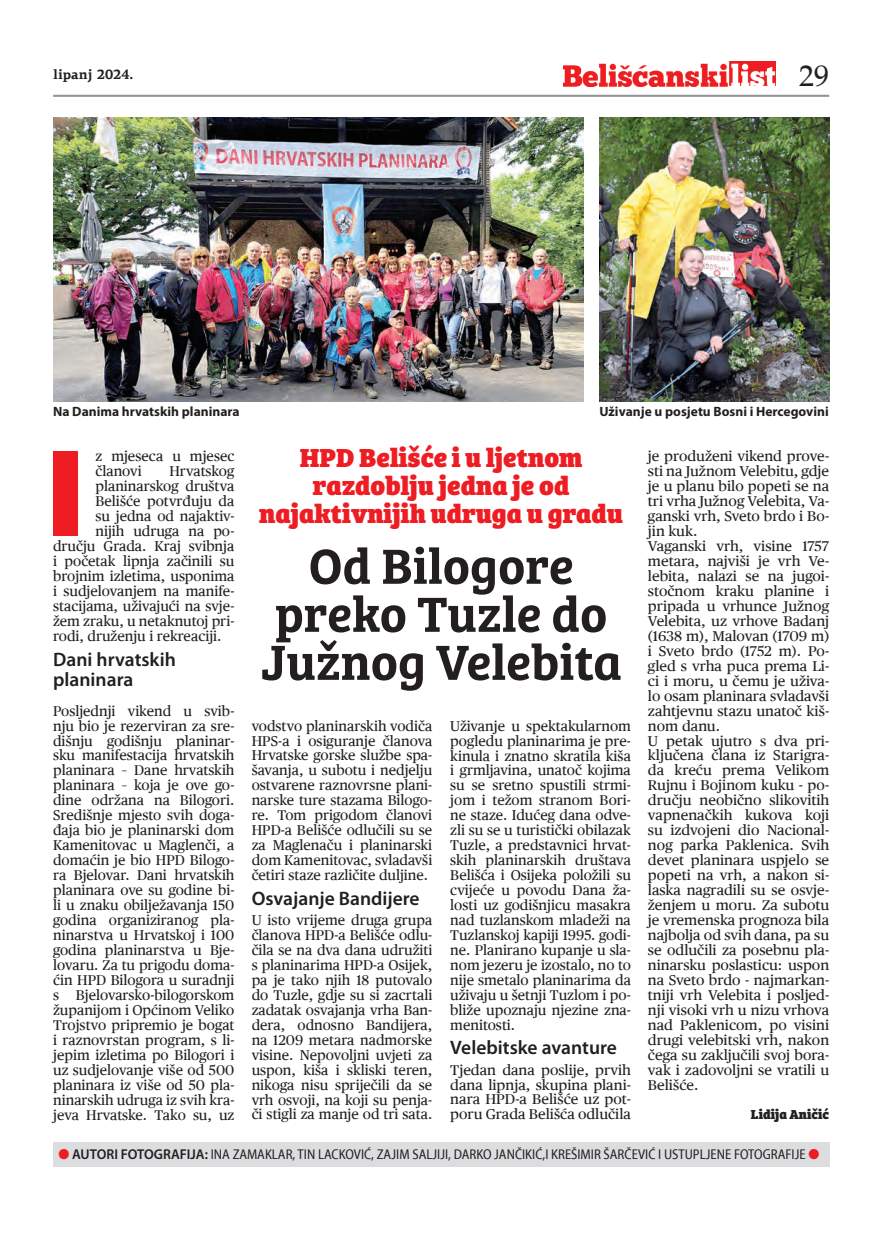
<style>
.page{position:relative;width:893px;height:1234px;background:#fff}
.page>*{position:absolute;margin:0;border:0;box-sizing:border-box;transform-origin:0 0}
.t1{font:900 122.7px "PF Agora Sans Pro";color:#ee1d23}
.t2{font:600 51px/48px "Bree Serif";color:#231f20;text-align:center}
.t3{font:30px "Palatino Roman";color:#231f20}
.t4{font:800 27px/27.8px "Bree Serif";color:#ee1d23;text-align:center}
.t5{font:600 19.5px/20.4px "Myriad Pro";color:#231f20}
.t6{font:14.25px/15px "Publico Text";color:#231f20;text-align:justify}
.t7{font:semi-condensed 14.25px "Myriad Pro";color:#231f20}
.t8{font:700 13.5px "Myriad Pro";color:#231f20}
.t9{font:800 13.5px "Bree Serif";color:#231f20}
.t10{font:700 13.5px "PF Agora Serif Pro";color:#231f20}
.s1{color:#ee1d23}
.s2{font-weight:600;font-stretch:normal}
</style>
<div class="page">
<img style="left:563px;top:61px;width:213px;height:26px">
<hr style="left:53px;top:95px;width:776px;height:2px;background:#939598">
<div style="left:53px;top:1141px;width:776px;height:24px;background:#dcdddf"></div>
<img style="left:53px;top:118px;width:531px;height:283px">
<img style="left:600px;top:118px;width:229px;height:283px">
<p class="t10" style="left:53px;top:66px;width:82px">lipanj 2024.</p>
<p class="t3" style="left:799px;top:58px;width:31px">29</p>
<p class="t8" style="left:53px;top:403px;width:188px">Na Danima hrvatskih planinara</p>
<p class="t8" style="left:600px;top:403px;width:231px">Uživanje u posjetu Bosni i Hercegovini</p>
<p class="t1" style="left:44px;top:413px;width:44px">I</p>
<p class="t6" style="left:95px;top:449px;width:140px">z mjeseca u mjesec članovi</p>
<p class="t6" style="left:169px;top:463px;width:66px">Hrvatskog</p>
<p class="t6" style="left:95px;top:478px;width:140px">planinarskog društva</p>
<p class="t6" style="left:95px;top:493px;width:140px">Belišće potvrđuju da</p>
<p class="t6" style="left:95px;top:508px;width:140px">su jedna od najaktiv-</p>
<p class="t6" style="left:95px;top:523px;width:140px">nijih udruga na po-</p>
<p class="t6" style="left:53px;top:538px;width:183px">dručju Grada. Kraj svibnja</p>
<p class="t6" style="left:53px;top:553px;width:183px">i početak lipnja začinili su</p>
<p class="t6" style="left:53px;top:568px;width:183px">brojnim izletima, usponima</p>
<p class="t6" style="left:53px;top:583px;width:183px">i sudjelovanjem na manife-</p>
<p class="t6" style="left:53px;top:598px;width:183px">stacijama, uživajući na svje-</p>
<p class="t6" style="left:53px;top:613px;width:183px">žem zraku, u netaknutoj pri-</p>
<p class="t6" style="left:53px;top:628px;width:170px">rodi, druženju i rekreaciji.</p>
<p class="t5" style="left:53px;top:649px;width:124px">Dani hrvatskih planinara</p>
<p class="t6" style="left:53px;top:703px;width:183px">Posljednji vikend u svib&shy;nju bio je rezerviran za sre&shy;dišnju godišnju planinar&shy;sku manifestacija hrvatskih planinara – Dane hrvatskih planinara – koja je ove go&shy;dine održana na Bilogori.<br>Središnje mjesto svih doga&shy;đaja bio je planinarski dom Kamenitovac u Maglenči, a domaćin je bio HPD Bilogo&shy;ra Bjelovar. Dani hrvatskih planinara ove su godine bi&shy;li u znaku obilježavanja 150 godina organiziranog pla&shy;ninarstva u Hrvatskoj i 100 godina planinarstva u Bje&shy;lovaru. Za tu prigodu doma&shy;ćin HPD Bilogora u suradnji s Bjelovarsko-bilogorskom županijom i Općinom Veliko Trojstvo pripremio je bogat i raznovrstan program, s li&shy;jepim izletima po Bilogori i uz sudjelovanje više od 500 planinara iz više od 50 pla&shy;ninarskih udruga iz svih kra&shy;jeva Hrvatske. Tako su, uz</p>
<p class="t4" style="left:259px;top:442px;width:366px">HPD Belišće i u ljetnom razdoblju jedna je od najaktivnijih udruga u gradu</p>
<p class="t2" style="left:261px;top:539px;width:363px">Od Bilogore preko Tuzle do<br>Južnog Velebita</p>
<p class="t6" style="left:252px;top:718px;width:182px">vodstvo planinarskih vodiča HPS-a i osiguranje članova Hrvatske gorske službe spa&shy;šavanja, u subotu i nedjelju ostvarene raznovrsne plani&shy;narske ture stazama Bilogo&shy;re. Tom prigodom članovi HPD-a Belišće odlučili su se za Maglenaču i planinarski dom Kamenitovac, svladavši četiri staze različite duljine.</p>
<p class="t5" style="left:252px;top:888px;width:170px">Osvajanje Bandijere</p>
<p class="t6" style="left:252px;top:912px;width:182px">U isto vrijeme druga grupa članova HPD-a Belišće odlu&shy;čila se na dva dana udružiti s planinarima HPD-a Osijek, pa je tako njih 18 putovalo do Tuzle, gdje su si zacrtali zadatak osvajanja vrha Ban&shy;dera, odnosno Bandijera, na 1209 metara nadmorske visine. Nepovoljni uvjeti za uspon, kiša i skliski teren, nikoga nisu spriječili da se vrh osvoji, na koji su penja&shy;či stigli za manje od tri sata.</p>
<p class="t6" style="left:450px;top:718px;width:182px">Uživanje u spektakularnom pogledu planinarima je pre&shy;kinula i znatno skratila kiša i grmljavina, unatoč kojima su se sretno spustili strmi&shy;jom i težom stranom Bori&shy;ne staze. Idućeg dana odve&shy;zli su se u turistički obilazak Tuzle, a predstavnici hrvat&shy;skih planinarskih društava Belišća i Osijeka položili su cvijeće u povodu Dana ža&shy;losti uz godišnjicu masakra nad tuzlanskom mladeži na Tuzlanskoj kapiji 1995. godi&shy;ne. Planirano kupanje u sla&shy;nom jezeru je izostalo, no to nije smetalo planinarima da uživaju u šetnji Tuzlom i po&shy;bliže upoznaju njezine zna&shy;menitosti.</p>
<p class="t5" style="left:450px;top:1037px;width:168px">Velebitske avanture</p>
<p class="t6" style="left:450px;top:1061px;width:182px">Tjedan dana poslije, prvih dana lipnja, skupina plani&shy;nara HPD-a Belišće uz pot&shy;poru Grada Belišća odlučila</p>
<p class="t6" style="left:648px;top:449px;width:183px;text-align:left">je produženi vikend prove&shy;sti na Južnom Velebitu, gdje je u planu bilo popeti se na tri vrha Južnog Velebita, Va&shy;ganski vrh, Sveto brdo i Bo&shy;jin kuk.<br>Vaganski vrh, visine 1757 metara, najviši je vrh Ve&shy;lebita, nalazi se na jugoi&shy;stočnom kraku planine i pripada u vrhunce Južnog<br>Velebita, uz vrhove Badanj (1638 m), Malovan (1709 m) i Sveto brdo (1752 m). Po&shy;gled s vrha puca prema Li&shy;ci i moru, u čemu je uživa&shy;lo osam planinara svladavši zahtjevnu stazu unatoč kiš&shy;nom danu.<br>U petak ujutro s dva pri&shy;ključena člana iz Starigra&shy;da kreću prema Velikom<br>Rujnu i Bojinom kuku - po&shy;dručju neobično slikovitih vapnenačkih kukova koji su izdvojeni dio Nacional&shy;nog parka Paklenica. Svih devet planinara uspjelo se popeti na vrh, a nakon si&shy;laska nagradili su se osvje&shy;ženjem u moru. Za subotu je vremenska prognoza bila najbolja od svih dana, pa su se odlučili za posebnu pla&shy;ninarsku poslasticu: uspon na Sveto brdo - najmarkan&shy;tniji vrh Velebita i posljed&shy;nji visoki vrh u nizu vrhova nad Paklenicom, po visini drugi velebitski vrh, nakon čega su zaključili svoj bora&shy;vak i zadovoljni se vratili u<br>Belišće.</p>
<p class="t9" style="left:751px;top:1103px;width:80px">Lidija Aničić</p>
<p class="t7" style="left:59px;top:1145px;width:762px"><span class="s1">●</span> <span class="s2">AUTORI FOTOGRAFIJA:</span> INA ZAMAKLAR, TIN LACKOVIĆ, ZAJIM SALJIJI, DARKO JANČIKIĆ,I KREŠIMIR ŠARČEVIĆ I USTUPLJENE FOTOGRAFIJE <span class="s1">●</span></p>
</div>
